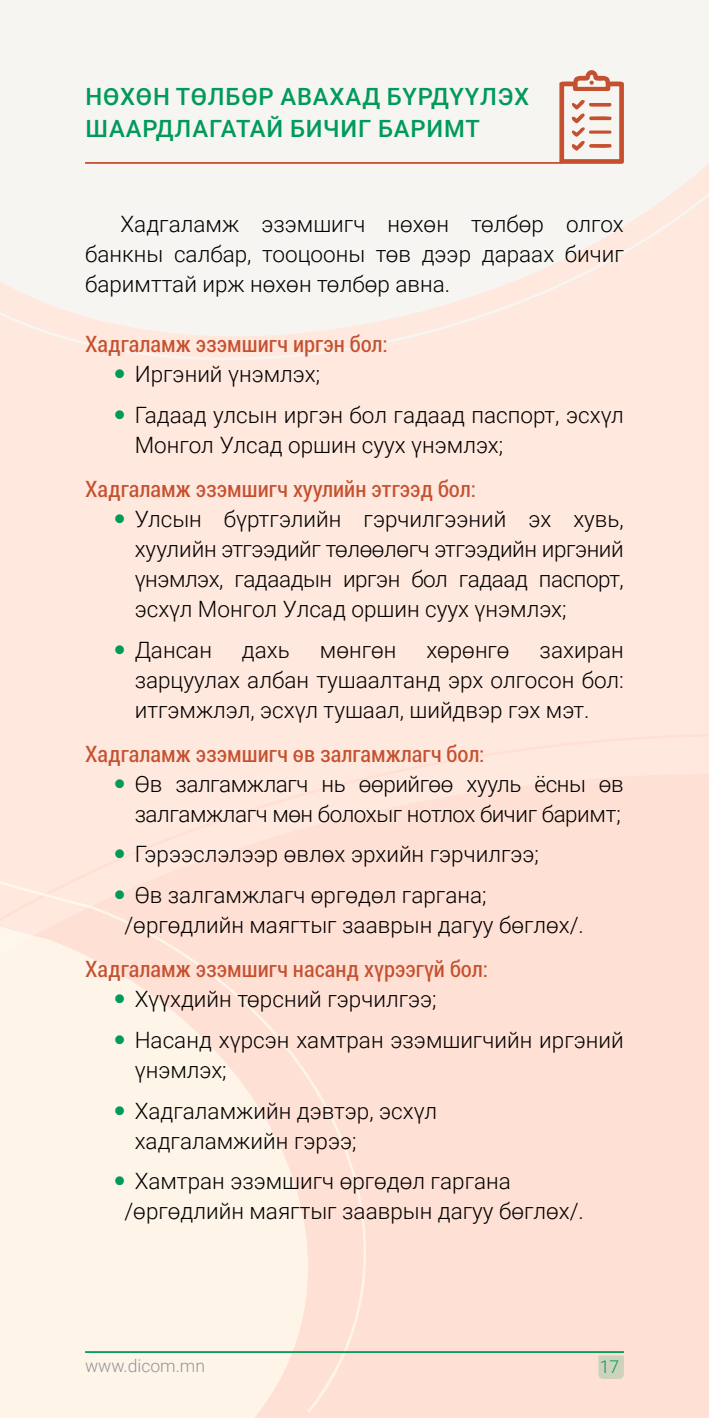
<style>
.page{position:relative;width:709px;height:1418px;background:#fff}
.page>*{position:absolute;margin:0;border:0;box-sizing:border-box;transform-origin:0 0}
.t1{font:500 23.75px/32px "Roboto";letter-spacing:.035em;color:#009a5b}
.t2{font:300 22.5px/30px "Roboto";color:#000}
.t3{font:condensed 22.5px "Roboto";color:#c5502f}
.t4{font:300 22.5px/30px "Roboto";letter-spacing:-.02em;color:#000}
.t5{font:300 17.5px "Roboto";color:#939598}
.t6{font:300 17.5px "Roboto";color:#009a5b}
</style>
<div class="page">
<div style="left:0;top:0;width:709px;height:1417px;background:#ffe8dd"></div>
<svg style="left:0;top:882px;width:310px;height:535px;fill:#fff4e8"></svg>
<svg style="left:0;top:0;width:709px;height:360px"></svg>
<hr style="left:85px;top:1351px;width:539px;height:1px;background:#009a5b">
<svg style="left:598px;top:1355px;width:26px;height:23px"></svg>
<hr style="left:85px;top:162px;width:477px;height:2px;background:#c5502f">
<svg style="left:559px;top:68px;width:65px;height:96px;background:#e6beb1"></svg>
<svg style="left:115px;top:890px;width:9px;height:9px"></svg>
<svg style="left:115px;top:994px;width:9px;height:9px"></svg>
<svg style="left:115px;top:1035px;width:9px;height:9px"></svg>
<svg style="left:115px;top:1105px;width:9px;height:9px"></svg>
<svg style="left:115px;top:1176px;width:9px;height:9px"></svg>
<p class="t1" style="left:85px;top:80px;width:445px">НӨХӨН ТӨЛБӨР АВАХАД БҮРДҮҮЛЭХ<br>ШААРДЛАГАТАЙ БИЧИГ БАРИМТ</p>
<p class="t2" style="left:85px;top:208px;width:540px;text-align:justify;text-indent:35px">Хадгаламж эзэмшигч нөхөн төлбөр олгох банкны салбар, тооцооны төв дээр дараах бичиг баримттай ирж нөхөн төлбөр авна.</p>
<p class="t3" style="left:85px;top:328px;width:304px">Хадгаламж эзэмшигч иргэн бол:</p>
<p class="t2" style="left:135px;top:353px;width:490px;line-height:40.8px">Иргэний үнэмлэх;<br>Гадаад улсын иргэн бол гадаад паспорт, эсхүл</p>
<p class="t2" style="left:135px;top:429px;width:370px">Монгол Улсад оршин суух үнэмлэх;</p>
<p class="t3" style="left:85px;top:473px;width:392px">Хадгаламж эзэмшигч хуулийн этгээд бол:</p>
<p class="t2" style="left:135px;top:503px;width:490px;text-align:justify">Улсын бүртгэлийн гэрчилгээний эх хувь, хуулийн этгээдийг төлөөлөгч этгээдийн иргэний үнэмлэх, гадаадын иргэн бол гадаад паспорт, эсхүл Монгол Улсад оршин суух үнэмлэх;</p>
<p class="t2" style="left:135px;top:633px;width:79px">Дансан</p>
<p class="t2" style="left:242px;top:633px;width:49px">дахь</p>
<p class="t2" style="left:320px;top:633px;width:78px">мөнгөн</p>
<p class="t2" style="left:426px;top:633px;width:85px">хөрөнгө</p>
<p class="t2" style="left:135px;top:633px;width:490px;text-align:justify;text-indent:405px">захиран зарцуулах албан тушаалтанд эрх олгосон бол: итгэмжлэл, эсхүл тушаал, шийдвэр гэх мэт.</p>
<p class="t3" style="left:85px;top:738px;width:401px">Хадгаламж эзэмшигч өв залгамжлагч бол:</p>
<p class="t4" style="left:135px;top:768px;width:490px">Өв залгамжлагч нь өөрийгөө хууль ёсны өв залгамжлагч мөн болохыг нотлох бичиг баримт;</p>
<p class="t2" style="left:135px;top:833px;width:406px;line-height:40.8px">Гэрээслэлээр өвлөх эрхийн гэрчилгээ;<br>Өв залгамжлагч өргөдөл гаргана;</p>
<p class="t2" style="left:124px;top:909px;width:461px">/өргөдлийн маягтыг зааврын дагуу бөглөх/.</p>
<p class="t3" style="left:85px;top:953px;width:404px">Хадгаламж эзэмшигч насанд хүрээгүй бол:</p>
<p class="t2" style="left:135px;top:978px;width:490px;line-height:40.8px">Хүүхдийн төрсний гэрчилгээ;<br>Насанд хүрсэн хамтран эзэмшигчийн иргэний</p>
<p class="t2" style="left:135px;top:1048px;width:304px;line-height:40.8px">үнэмлэх;<br>Хадгаламжийн дэвтэр, эсхүл</p>
<p class="t2" style="left:135px;top:1119px;width:378px;line-height:40.8px">хадгаламжийн гэрээ;<br>Хамтран эзэмшигч өргөдөл гаргана</p>
<p class="t2" style="left:124px;top:1195px;width:461px">/өргөдлийн маягтыг зааврын дагуу бөглөх/.</p>
<p class="t5" style="left:85px;top:1353px;width:121px">www.dicom.mn</p>
<p class="t6" style="left:600px;top:1354px;width:21px">17</p>
</div>
